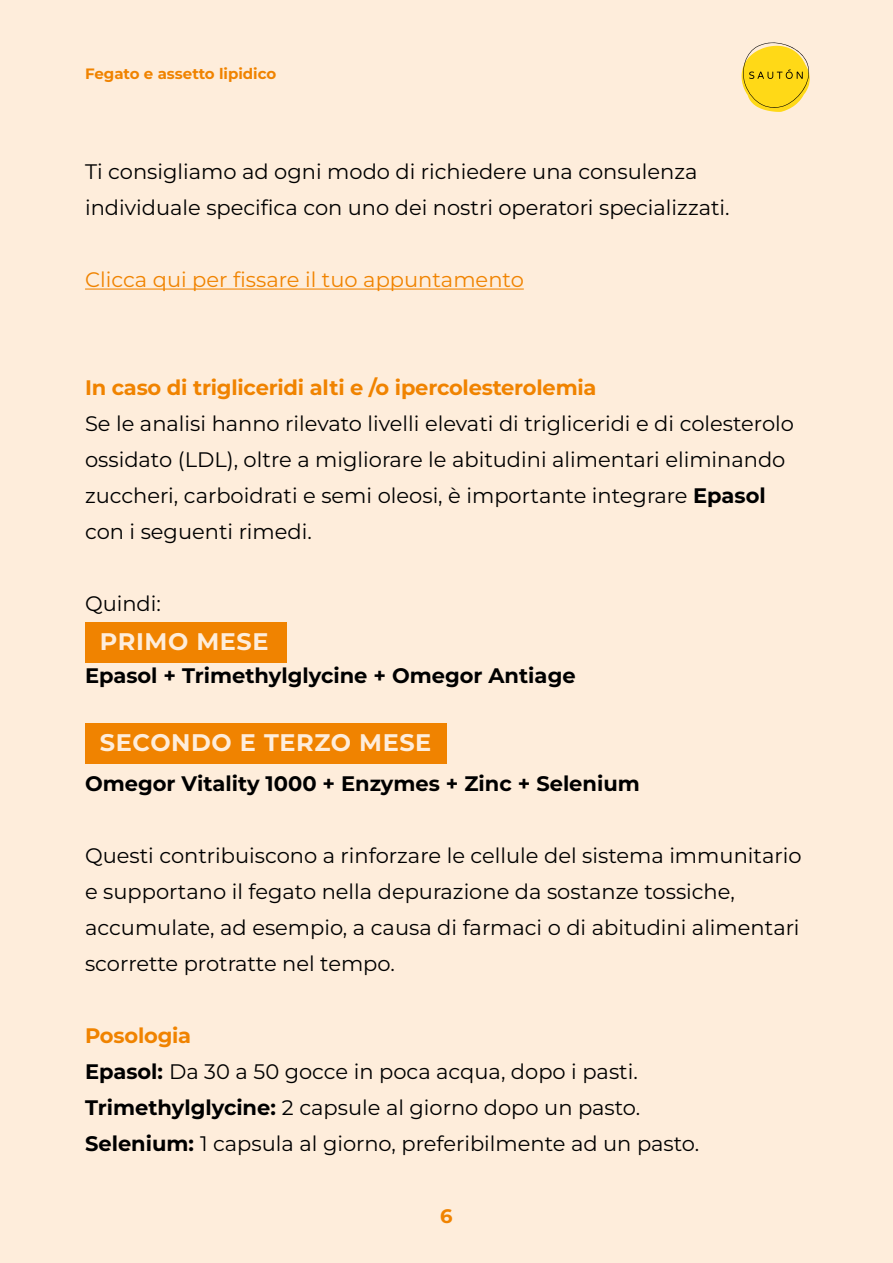
<style>
.page{position:relative;width:893px;height:1263px;background:#feeddb}
.page>*{position:absolute;margin:0;border:0;box-sizing:border-box;transform-origin:0 0}
.t1{font:700 24px "Montserrat";letter-spacing:.025em;color:#feeddb}
.t2{font:21px/36px "Montserrat";color:#000}
.t3{font:700 21px "Montserrat";color:#000}
.t4{font:700 21px "Montserrat";letter-spacing:-.01em;color:#f08300}
.t5{font:21px "Montserrat";color:#f08300}
.t6{font:700 19.5px "Montserrat";color:#f08300}
.t7{font:700 15px "Montserrat";color:#f08300}
.s1{font-weight:700}
.s2{font-weight:700;color:#f08300}
</style>
<div class="page">
<hr style="left:85px;top:289px;width:439px;height:1px;background:#f08300">
<div style="left:85px;top:622px;width:202px;height:41px;background:#f08300"></div>
<div style="left:85px;top:723px;width:361px;height:40px;background:#f08300"></div>
<svg style="left:741px;top:42px;width:69px;height:70px"></svg>
<p class="t7" style="left:85px;top:64px;width:193px">Fegato e assetto lipidico</p>
<p class="t2" style="left:85px;top:153px;width:646px">Ti consigliamo ad ogni modo di richiedere una consulenza individuale specifica con uno dei nostri operatori specializzati.</p>
<p class="t5" style="left:85px;top:265px;width:440px">Clicca qui per fissare il tuo appuntamento</p>
<p class="t4" style="left:85px;top:373px;width:513px">In caso di trigliceridi alti e /o ipercolesterolemia</p>
<p class="t2" style="left:85px;top:405px;width:710px">Se le analisi hanno rilevato livelli elevati di trigliceridi e di colesterolo ossidato (LDL), oltre a migliorare le abitudini alimentari eliminando zuccheri, carboidrati e semi oleosi, è importante integrare <span class="s1">Epasol </span>con i seguenti rimedi.</p>
<p class="t2" style="left:85px;top:585px;width:77px">Quindi:</p>
<p class="t1" style="left:100px;top:626px;width:170px">PRIMO MESE</p>
<p class="t3" style="left:85px;top:661px;width:492px">Epasol + Trimethylglycine + Omegor Antiage</p>
<p class="t1" style="left:100px;top:726px;width:333px">SECONDO E TERZO MESE</p>
<p class="t3" style="left:85px;top:769px;width:556px">Omegor Vitality 1000 + Enzymes + Zinc + Selenium</p>
<p class="t2" style="left:85px;top:837px;width:718px">Questi contribuiscono a rinforzare le cellule del sistema immunitario e supportano il fegato nella depurazione da sostanze tossiche, accumulate, ad esempio, a causa di farmaci o di abitudini alimentari scorrette protratte nel tempo.</p>
<p class="t2" style="left:85px;top:1017px;width:616px"><span class="s2">Posologia<br></span><span class="s1">Epasol:</span> Da 30 a 50 gocce in poca acqua, dopo i pasti.<br><span class="s1">Trimethylglycine:</span> 2 capsule al giorno dopo un pasto.<br><span class="s1">Selenium:</span> 1 capsula al giorno, preferibilmente ad un pasto.</p>
<p class="t6" style="left:440px;top:1202px;width:14px">6</p>
</div>
